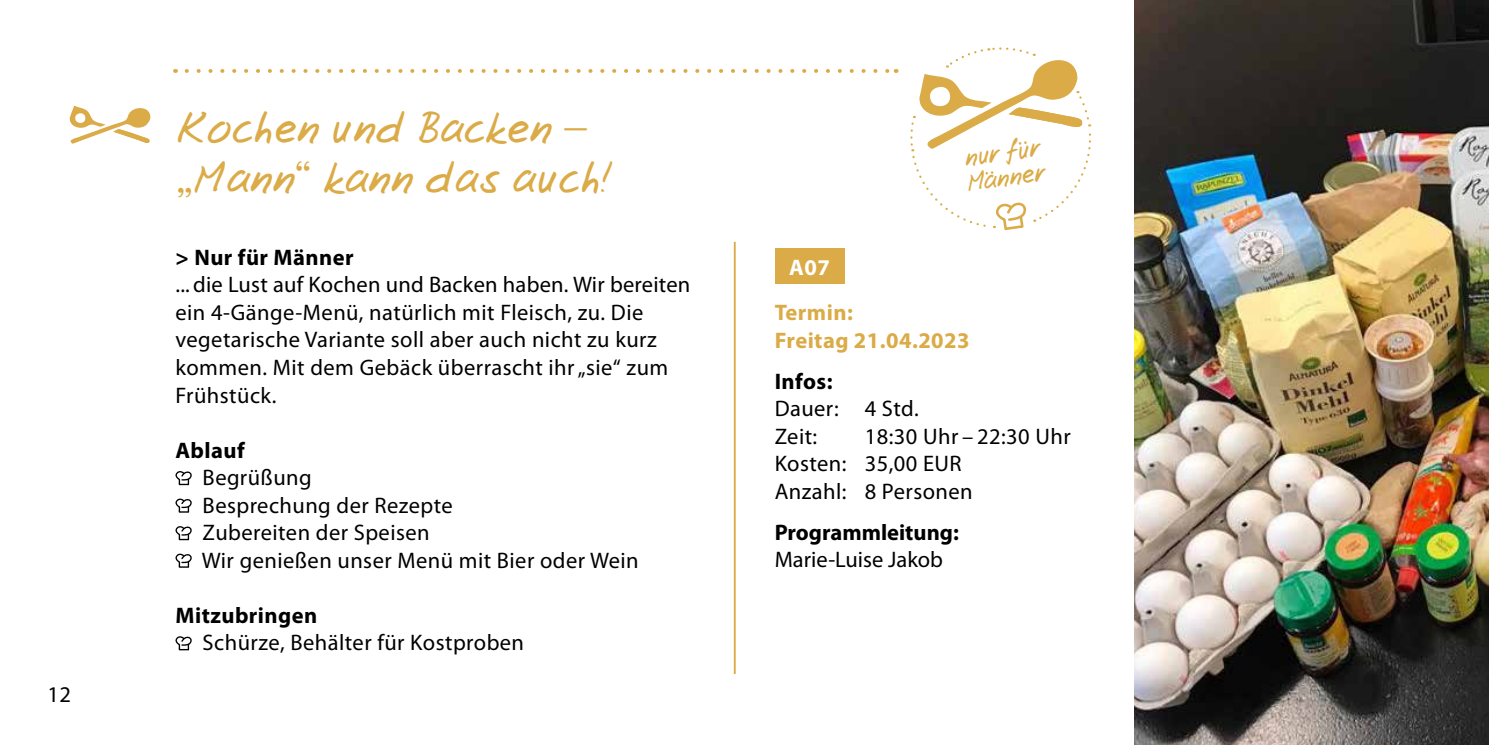
<style>
.page{position:relative;width:1489px;height:745px;background:#fff}
.page>*{position:absolute;margin:0;border:0;box-sizing:border-box;transform-origin:0 0}
.t1{font:45px/50px "Josschrift";letter-spacing:.01em;color:#daab47}
.t2{font:27px/25px "Josschrift";color:#daab47;scale:.96 1}
.t3{font:22.5px/27.5px "Myriad Pro";letter-spacing:.02em;color:#000}
.t4{font:700 22.5px "Myriad Pro";letter-spacing:.02em;color:#000}
.t5{font:700 22.5px/27.5px "Myriad Pro";letter-spacing:.02em;color:#daab47}
.t6{font:700 22.5px "Myriad Pro";color:#000}
.t7{font:22.5px "Myriad Pro";color:#000}
.t8{font:700 22.5px "Myriad Pro";color:#fff}
</style>
<div class="page">
<svg style="left:175px;top:471px;width:17px;height:14px"></svg>
<svg style="left:175px;top:498px;width:17px;height:14px"></svg>
<svg style="left:175px;top:526px;width:17px;height:14px"></svg>
<svg style="left:175px;top:553px;width:17px;height:14px"></svg>
<svg style="left:175px;top:636px;width:17px;height:14px"></svg>
<hr style="left:733px;top:242px;width:2px;height:431px;background:#daab47">
<div style="left:774px;top:248px;width:70px;height:35px;background:#daab47"></div>
<svg style="left:69px;top:106px;width:81px;height:38px"></svg>
<svg style="left:187px;top:69px;width:702px;height:4px"></svg>
<svg style="left:910px;top:47px;width:182px;height:183px"></svg>
<img style="left:1134px;top:0;width:354px;height:744px">
<p class="t3" style="left:47px;top:680px;width:25px">12</p>
<h1 class="t1" style="left:177px;top:104px;width:435px">Kochen und Backen – „Mann“ kann das auch!</h1>
<p class="t4" style="left:175px;top:242px;width:180px">&gt; Nur für Männer</p>
<p class="t3" style="left:175px;top:270px;width:516px">... die Lust auf Kochen und Backen haben. Wir bereiten ein 4-Gänge-Menü, natürlich mit Fleisch, zu. Die vegetarische Variante soll aber auch nicht zu kurz kommen. Mit dem Gebäck überrascht ihr „sie“ zum Frühstück.</p>
<p class="t4" style="left:175px;top:435px;width:71px">Ablauf</p>
<p class="t3" style="left:202px;top:463px;width:438px">Begrüßung<br>Besprechung der Rezepte<br>Zubereiten der Speisen<br>Wir genießen unser Menü mit Bier oder Wein</p>
<p class="t4" style="left:175px;top:600px;width:143px">Mitzubringen</p>
<p class="t3" style="left:203px;top:628px;width:323px">Schürze, Behälter für Kostproben</p>
<p class="t8" style="left:789px;top:252px;width:42px">A07</p>
<p class="t2" style="left:961px;top:146px;width:85px;rotate:-8deg">nur für<br>Männer</p>
<p class="t5" style="left:774px;top:298px;width:196px">Termin:<br>Freitag 21.04.2023</p>
<p class="t4" style="left:774px;top:366px;width:59px">Infos:</p>
<p class="t3" style="left:774px;top:394px;width:146px">Dauer: 4 Std.<br>Zeit:</p>
<p class="t3" style="left:774px;top:422px;width:297px;text-indent:90px">18:30 Uhr – 22:30 Uhr<br>Kosten: 35,00 EUR<br>Anzahl: 8 Personen</p>
<p class="t6" style="left:774px;top:517px;width:186px">Programmleitung:</p>
<p class="t7" style="left:774px;top:545px;width:170px">Marie-Luise Jakob</p>
</div>
